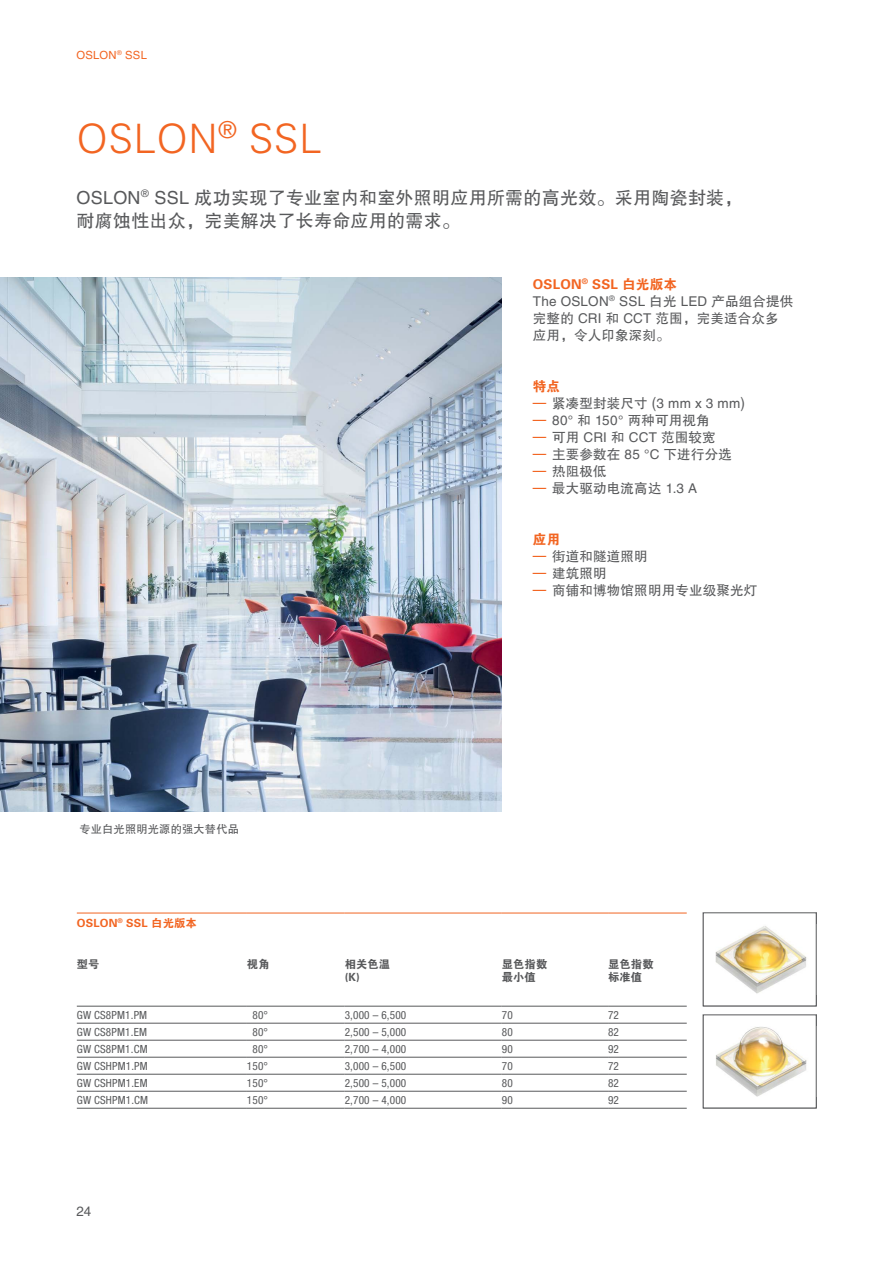
<style>
.page{position:relative;width:893px;height:1263px;background:#fff}
.page>*{position:absolute;margin:0;border:0;box-sizing:border-box;transform-origin:0 0}
.t1{font:40.5px "FZXH1 JW GB1 0";letter-spacing:.01em;color:#f26522}
.t2{font:18px/22.6px "FZHTJW GB1 0";letter-spacing:.015em;color:#58595b}
.t3{font:13.5px/17px "FZHTJW GB1 0";letter-spacing:.015em;color:#58595b}
.t4{font:13.5px "FZDHTJW GB1 0";letter-spacing:.015em;color:#f26522}
.t5{font:condensed 11.25px "Helvetica Neue LT Pro";letter-spacing:.015em;color:#58595b}
.t6{font:11.25px/12.8px "FZDHTJW GB1 0";letter-spacing:.015em;color:#58595b}
.t7{font:11.25px "FZHTJW GB1 0";letter-spacing:.015em;color:#58595b}
.t8{font:11.25px "FZDHTJW GB1 0";letter-spacing:.015em;color:#f26522}
.t9{font:11.25px "FZHTJW GB1 0";letter-spacing:.015em;color:#f26522}
.s1{color:#f26522}
.s2{font-size:15.15px}
</style>
<div class="page">
<img style="left:0;top:278px;width:502px;height:533px">
<hr style="left:77px;top:912px;width:170px;height:1px;background:#f26522">
<hr style="left:247px;top:912px;width:98px;height:1px;background:#f26522">
<hr style="left:345px;top:912px;width:157px;height:1px;background:#f26522">
<hr style="left:502px;top:912px;width:106px;height:1px;background:#f26522">
<hr style="left:608px;top:912px;width:79px;height:1px;background:#f26522">
<hr style="left:77px;top:1006px;width:170px;height:1px;background:#58595b">
<hr style="left:247px;top:1006px;width:98px;height:1px;background:#58595b">
<hr style="left:345px;top:1006px;width:157px;height:1px;background:#58595b">
<hr style="left:502px;top:1006px;width:106px;height:1px;background:#58595b">
<hr style="left:608px;top:1006px;width:79px;height:1px;background:#58595b">
<hr style="left:77px;top:1023px;width:170px;height:1px;background:#58595b">
<hr style="left:77px;top:1040px;width:170px;height:1px;background:#58595b">
<hr style="left:77px;top:1057px;width:170px;height:1px;background:#58595b">
<hr style="left:77px;top:1074px;width:170px;height:1px;background:#58595b">
<hr style="left:77px;top:1091px;width:170px;height:1px;background:#58595b">
<hr style="left:247px;top:1023px;width:98px;height:1px;background:#58595b">
<hr style="left:247px;top:1040px;width:98px;height:1px;background:#58595b">
<hr style="left:247px;top:1057px;width:98px;height:1px;background:#58595b">
<hr style="left:247px;top:1074px;width:98px;height:1px;background:#58595b">
<hr style="left:247px;top:1091px;width:98px;height:1px;background:#58595b">
<hr style="left:345px;top:1023px;width:157px;height:1px;background:#58595b">
<hr style="left:502px;top:1023px;width:106px;height:1px;background:#58595b">
<hr style="left:608px;top:1023px;width:79px;height:1px;background:#58595b">
<hr style="left:345px;top:1040px;width:157px;height:1px;background:#58595b">
<hr style="left:502px;top:1040px;width:106px;height:1px;background:#58595b">
<hr style="left:608px;top:1040px;width:79px;height:1px;background:#58595b">
<hr style="left:345px;top:1057px;width:157px;height:1px;background:#58595b">
<hr style="left:502px;top:1057px;width:106px;height:1px;background:#58595b">
<hr style="left:608px;top:1057px;width:79px;height:1px;background:#58595b">
<hr style="left:345px;top:1074px;width:157px;height:1px;background:#58595b">
<hr style="left:502px;top:1074px;width:106px;height:1px;background:#58595b">
<hr style="left:608px;top:1074px;width:79px;height:1px;background:#58595b">
<hr style="left:345px;top:1091px;width:157px;height:1px;background:#58595b">
<hr style="left:502px;top:1091px;width:106px;height:1px;background:#58595b">
<hr style="left:608px;top:1091px;width:79px;height:1px;background:#58595b">
<hr style="left:77px;top:1108px;width:170px;height:1px;background:#58595b">
<hr style="left:247px;top:1108px;width:98px;height:1px;background:#58595b">
<hr style="left:345px;top:1108px;width:157px;height:1px;background:#58595b">
<hr style="left:502px;top:1108px;width:106px;height:1px;background:#58595b">
<hr style="left:608px;top:1108px;width:79px;height:1px;background:#58595b">
<img style="left:715px;top:926px;width:92px;height:68px">
<div style="left:703px;top:912px;width:113px;height:94px;border:1px solid #58595b"></div>
<img style="left:716px;top:1027px;width:91px;height:70px">
<p class="t9" style="left:77px;top:49px;width:72px">OSLON<sup>®</sup> SSL</p>
<h1 class="t1" style="left:77px;top:117px;width:247px">OSLON<sup>®</sup> SSL</h1>
<h2 class="t2" style="left:77px;top:187px;width:667px">OSLON<sup>®</sup> SSL 成功实现了专业室内和室外照明应用所需的高光效。采用陶瓷封装，耐腐蚀性出众，完美解决了长寿命应用的需求。</h2>
<p class="t7" style="left:79px;top:823px;width:161px">专业白光照明光源的强大替代品</p>
<p class="t4" style="left:533px;top:277px;width:145px">OSLON<sup>®</sup> SSL 白光版本</p>
<p class="t3" style="left:533px;top:293px;width:262px">The OSLON<sup>®</sup> SSL 白光 LED 产品组合提供完整的 CRI 和 CCT 范围，完美适合众多应用，令人印象深刻。</p>
<p class="t4" style="left:533px;top:379px;width:29px">特点</p>
<p class="t3" style="left:533px;top:395px;width:213px"><span class="s1">—</span> 紧凑型封装尺寸 <span class="s2">(</span>3 mm x 3 mm<span class="s2">)</span></p>
<p class="t3" style="left:533px;top:412px;width:178px"><span class="s1">—</span> 80°和 150°两种可用视角</p>
<p class="t3" style="left:533px;top:429px;width:184px"><span class="s1">—</span> 可用 CRI 和 CCT 范围较宽</p>
<p class="t3" style="left:533px;top:446px;width:200px"><span class="s1">—</span> 主要参数在 85 °C 下进行分选</p>
<p class="t3" style="left:533px;top:463px;width:75px"><span class="s1">—</span> 热阻极低</p>
<p class="t3" style="left:533px;top:480px;width:166px"><span class="s1">—</span> 最大驱动电流高达 1.3 A</p>
<p class="t4" style="left:533px;top:532px;width:29px">应用</p>
<p class="t3" style="left:533px;top:548px;width:116px"><span class="s1">—</span> 街道和隧道照明</p>
<p class="t3" style="left:533px;top:565px;width:75px"><span class="s1">—</span> 建筑照明</p>
<p class="t3" style="left:533px;top:582px;width:226px"><span class="s1">—</span> 商铺和博物馆照明用专业级聚光灯</p>
<p class="t8" style="left:77px;top:917px;width:121px">OSLON<sup>®</sup> SSL 白光版本</p>
<p class="t6" style="left:77px;top:958px;width:24px">型号</p>
<p class="t6" style="left:247px;top:958px;width:24px">视角</p>
<p class="t6" style="left:345px;top:958px;width:47px">相关色温(K)</p>
<p class="t6" style="left:502px;top:958px;width:47px">显色指数最小值</p>
<p class="t6" style="left:608px;top:958px;width:47px">显色指数标准值</p>
<p class="t5" style="left:77px;top:1008px;width:72px">GW CS8PM1.PM</p>
<p class="t5" style="left:252px;top:1008px;width:17px">80°</p>
<p class="t5" style="left:345px;top:1008px;width:63px">3,000 – 6,500</p>
<p class="t5" style="left:502px;top:1008px;width:12px">70</p>
<p class="t5" style="left:608px;top:1008px;width:12px">72</p>
<p class="t5" style="left:77px;top:1025px;width:72px">GW CS8PM1.EM</p>
<p class="t5" style="left:252px;top:1025px;width:17px">80°</p>
<p class="t5" style="left:345px;top:1025px;width:63px">2,500 – 5,000</p>
<p class="t5" style="left:502px;top:1025px;width:12px">80</p>
<p class="t5" style="left:608px;top:1025px;width:12px">82</p>
<p class="t5" style="left:77px;top:1042px;width:72px">GW CS8PM1.CM</p>
<p class="t5" style="left:252px;top:1042px;width:17px">80°</p>
<p class="t5" style="left:345px;top:1042px;width:63px">2,700 – 4,000</p>
<p class="t5" style="left:502px;top:1042px;width:12px">90</p>
<p class="t5" style="left:608px;top:1042px;width:12px">92</p>
<p class="t5" style="left:77px;top:1059px;width:72px">GW CSHPM1.PM</p>
<p class="t5" style="left:247px;top:1059px;width:23px">150°</p>
<p class="t5" style="left:345px;top:1059px;width:63px">3,000 – 6,500</p>
<p class="t5" style="left:502px;top:1059px;width:12px">70</p>
<p class="t5" style="left:608px;top:1059px;width:12px">72</p>
<p class="t5" style="left:77px;top:1076px;width:72px">GW CSHPM1.EM</p>
<p class="t5" style="left:247px;top:1076px;width:23px">150°</p>
<p class="t5" style="left:345px;top:1076px;width:63px">2,500 – 5,000</p>
<p class="t5" style="left:502px;top:1076px;width:12px">80</p>
<p class="t5" style="left:608px;top:1076px;width:12px">82</p>
<p class="t5" style="left:77px;top:1093px;width:73px">GW CSHPM1.CM</p>
<p class="t5" style="left:247px;top:1093px;width:23px">150°</p>
<p class="t5" style="left:345px;top:1093px;width:63px">2,700 – 4,000</p>
<p class="t5" style="left:502px;top:1093px;width:12px">90</p>
<p class="t5" style="left:608px;top:1093px;width:12px">92</p>
<p class="t3" style="left:77px;top:1203px;width:16px">24</p>
</div>
